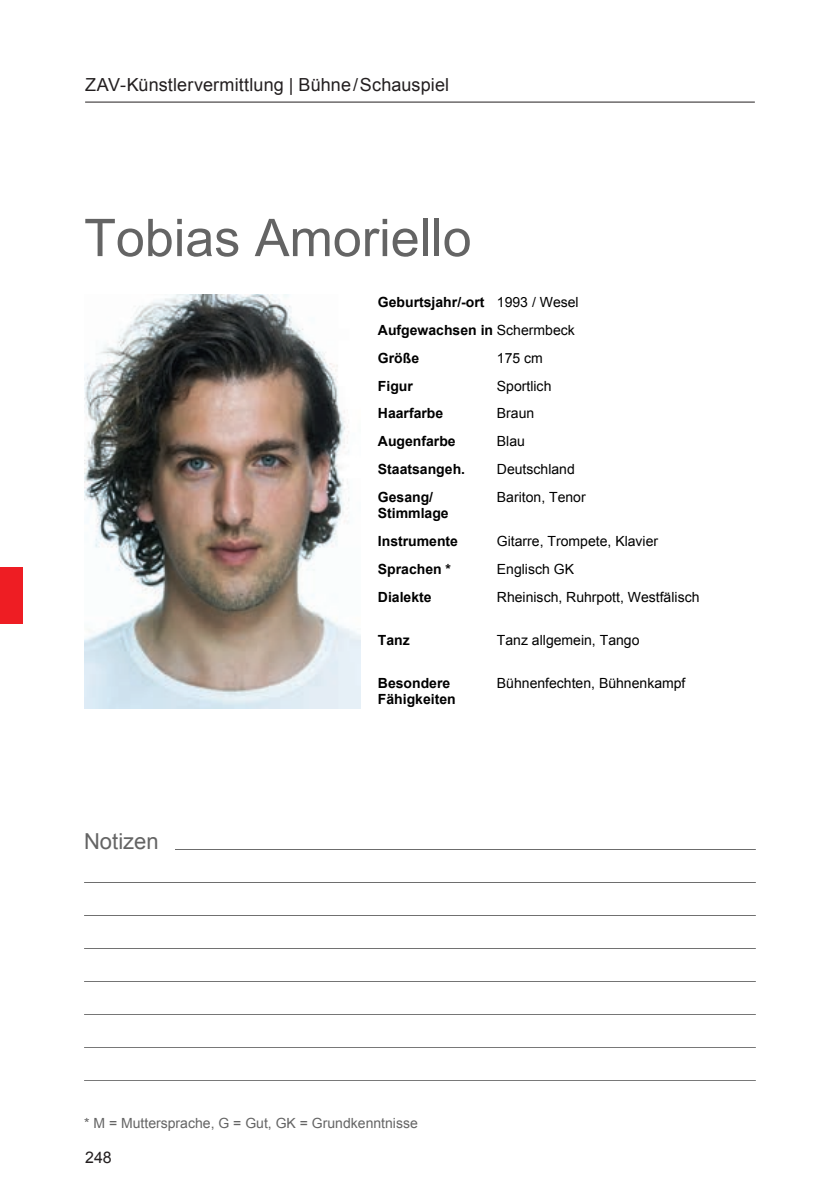
<style>
.page{position:relative;width:840px;height:1191px;background:#fff}
.page>*{position:absolute;margin:0;border:0;box-sizing:border-box;transform-origin:0 0}
.t1{font:52px "Arial";color:#646464}
.t2{font:22px "Arial";color:#646464}
.t3{font:18px "Arial";letter-spacing:.005em;color:#231f20}
.t4{font:16px "Arial";color:#231f20}
.t5{font:700 14px/28px "Arial";color:#000}
.t6{font:14px "Arial";color:#000}
.t7{font:14px "Arial";color:#646464}
.s1{font-weight:400}
</style>
<div class="page">
<img style="left:84px;top:294px;width:276px;height:414px">
<hr style="left:84px;top:849px;width:671px;height:1px;background:#646464">
<hr style="left:84px;top:882px;width:671px;height:1px;background:#646464">
<hr style="left:84px;top:915px;width:671px;height:1px;background:#646464">
<hr style="left:84px;top:948px;width:671px;height:1px;background:#646464">
<hr style="left:84px;top:981px;width:671px;height:1px;background:#646464">
<hr style="left:84px;top:1014px;width:671px;height:1px;background:#646464">
<hr style="left:84px;top:1047px;width:671px;height:1px;background:#646464">
<hr style="left:84px;top:1080px;width:671px;height:1px;background:#646464">
<div style="left:84px;top:830px;width:90px;height:22px;background:#fff"></div>
<hr style="left:85px;top:102px;width:669px;height:1px;background:#231f20">
<div style="left:0;top:567px;width:23px;height:57px;background:#ee1d23"></div>
<p class="t3" style="left:85px;top:73px;width:365px">ZAV-Künstlervermittlung | Bühne/Schauspiel</p>
<h1 class="t1" style="left:84px;top:204px;width:389px">Tobias Amoriello</h1>
<p class="t5" style="left:377px;top:288px;width:202px">Geburtsjahr/-ort <span class="s1">1993 / Wesel<br></span>Aufgewachsen in <span class="s1">Schermbeck<br></span>Größe</p>
<p class="t6" style="left:496px;top:348px;width:47px">175 cm</p>
<h2 class="t2" style="left:84px;top:826px;width:76px">Notizen</h2>
<p class="t5" style="left:377px;top:372px;width:37px">Figur</p>
<p class="t6" style="left:496px;top:376px;width:56px">Sportlich</p>
<p class="t5" style="left:377px;top:400px;width:67px">Haarfarbe</p>
<p class="t6" style="left:496px;top:404px;width:39px">Braun</p>
<p class="t5" style="left:377px;top:428px;width:79px">Augenfarbe</p>
<p class="t6" style="left:496px;top:432px;width:30px">Blau</p>
<p class="t5" style="left:377px;top:456px;width:89px">Staatsangeh.</p>
<p class="t6" style="left:496px;top:460px;width:79px">Deutschland</p>
<p class="t5" style="left:377px;top:490px;width:72px;line-height:15.4px">Gesang/<br>Stimmlage</p>
<p class="t6" style="left:496px;top:488px;width:90px">Bariton, Tenor</p>
<p class="t5" style="left:377px;top:527px;width:82px">Instrumente</p>
<p class="t6" style="left:496px;top:531px;width:163px">Gitarre, Trompete, Klavier</p>
<p class="t5" style="left:377px;top:555px;width:75px">Sprachen *</p>
<p class="t6" style="left:496px;top:559px;width:79px">Englisch GK</p>
<p class="t5" style="left:377px;top:583px;width:55px">Dialekte</p>
<p class="t6" style="left:496px;top:587px;width:204px">Rheinisch, Ruhrpott, Westfälisch</p>
<p class="t5" style="left:377px;top:626px;width:33px">Tanz</p>
<p class="t6" style="left:496px;top:631px;width:144px">Tanz allgemein, Tango</p>
<p class="t5" style="left:377px;top:676px;width:79px;line-height:15.4px">Besondere<br>Fähigkeiten</p>
<p class="t6" style="left:496px;top:674px;width:190px">Bühnenfechten, Bühnenkampf</p>
<p class="t7" style="left:84px;top:1114px;width:335px">* M = Muttersprache, G = Gut, GK = Grundkenntnisse</p>
<p class="t4" style="left:85px;top:1146px;width:28px">248</p>
</div>
